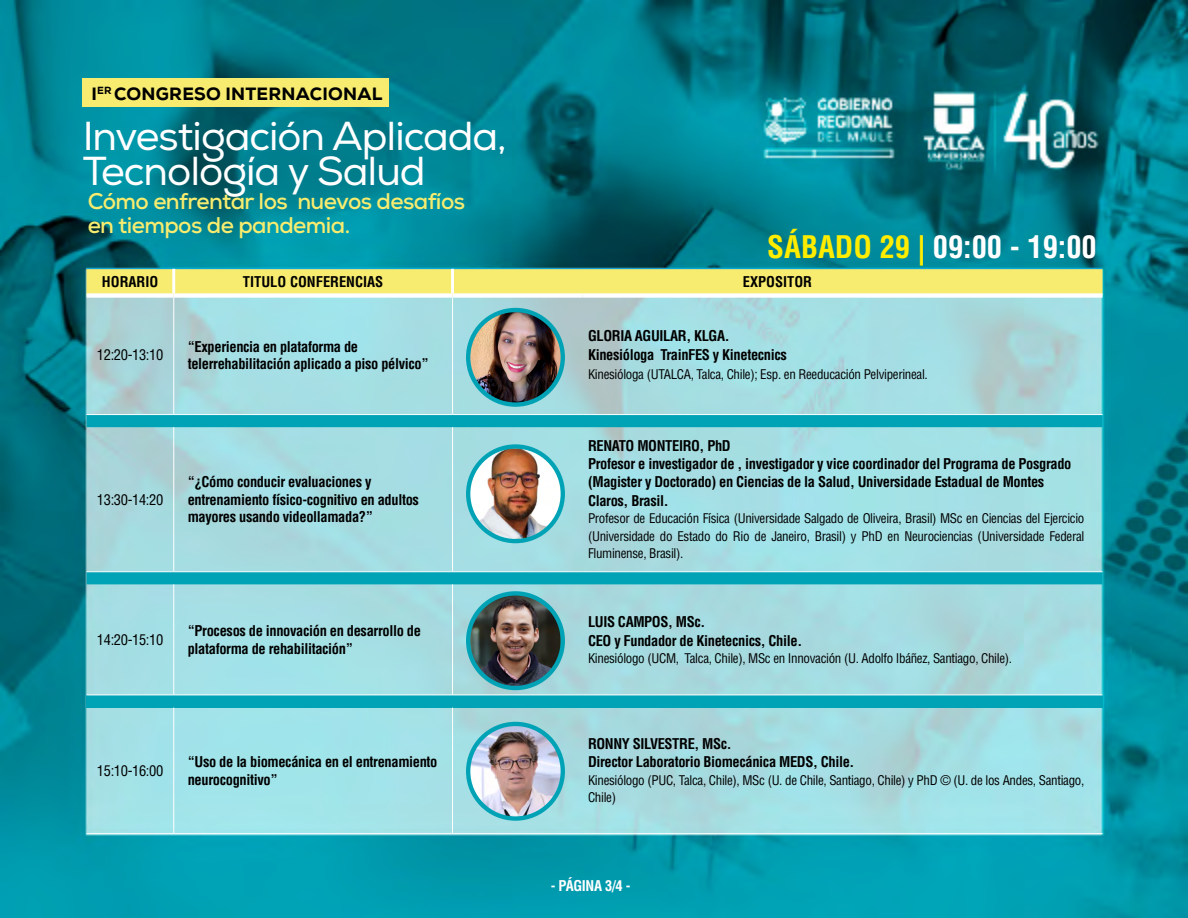
<style>
.page{position:relative;width:1188px;height:918px;background:#fff}
.page>*{position:absolute;margin:0;border:0;box-sizing:border-box;transform-origin:0 0}
.t1{font:40.35px/34.7px "Nexa";letter-spacing:-.025em;color:#fff}
.t2{font:700 condensed 30.45px "Helvetica LT Std";color:#fff}
.t3{font:700 22.65px/23.9px "Nexa";letter-spacing:-.025em;color:#f7ec6f}
.t4{font:800 17.85px "Nexa";letter-spacing:.015em;color:#000}
.t5{font:700 condensed 14.55px/17.4px "Helvetica LT Std";letter-spacing:-.025em;color:#000}
.t6{font:condensed 14.55px "Helvetica LT Std";letter-spacing:-.025em;color:#000}
.t7{font:700 condensed 14.55px "Helvetica LT Std";color:#000}
.t8{font:700 condensed 14.55px "Helvetica LT Std";letter-spacing:-.025em;color:#fff}
.t9{font:condensed 13.05px/17.4px "Helvetica LT Std";letter-spacing:-.025em;color:#000;text-align:justify}
.s1{color:#ffed00}
</style>
<div class="page">
<img style="left:0;top:0;width:1188px;height:918px">
<div style="left:87px;top:269px;width:1016px;height:24px;background:#f7ec6f"></div>
<svg style="left:87px;top:415px;width:1016px;height:169px;background:#8cd4db"></svg>
<div style="left:87px;top:695px;width:1016px;height:13px;background:#00a3b5"></div>
<hr style="left:87px;top:268px;width:87px;height:1px;background:#009fe3">
<hr style="left:174px;top:268px;width:279px;height:1px;background:#009fe3">
<hr style="left:453px;top:268px;width:129px;height:1px;background:#009fe3">
<hr style="left:582px;top:268px;width:521px;height:1px;background:#009fe3">
<div style="left:87px;top:293px;width:87px;height:5px;background:#fff"></div>
<div style="left:174px;top:293px;width:279px;height:5px;background:#fff"></div>
<div style="left:453px;top:293px;width:129px;height:5px;background:#fff"></div>
<div style="left:582px;top:293px;width:521px;height:5px;background:#fff"></div>
<hr style="left:172px;top:269px;width:3px;height:24px;background:#fff">
<hr style="left:451px;top:269px;width:3px;height:24px;background:#fff">
<hr style="left:87px;top:414px;width:87px;height:1px;background:#fff">
<hr style="left:174px;top:414px;width:279px;height:1px;background:#fff">
<hr style="left:453px;top:414px;width:129px;height:1px;background:#fff">
<hr style="left:582px;top:414px;width:521px;height:1px;background:#fff">
<hr style="left:87px;top:833px;width:87px;height:1px;background:#fff">
<hr style="left:174px;top:833px;width:279px;height:1px;background:#fff">
<hr style="left:453px;top:833px;width:129px;height:1px;background:#fff">
<hr style="left:582px;top:833px;width:521px;height:1px;background:#fff">
<hr style="left:87px;top:571px;width:87px;height:1px;background:#fff">
<hr style="left:174px;top:571px;width:279px;height:1px;background:#fff">
<hr style="left:453px;top:571px;width:129px;height:1px;background:#fff">
<hr style="left:582px;top:571px;width:521px;height:1px;background:#fff">
<hr style="left:87px;top:695px;width:87px;height:1px;background:#fff">
<hr style="left:174px;top:695px;width:279px;height:1px;background:#fff">
<hr style="left:453px;top:695px;width:129px;height:1px;background:#fff">
<hr style="left:582px;top:695px;width:521px;height:1px;background:#fff">
<hr style="left:174px;top:298px;width:1px;height:116px;background:#fff">
<hr style="left:174px;top:427px;width:1px;height:144px;background:#fff">
<hr style="left:174px;top:584px;width:1px;height:111px;background:#fff">
<hr style="left:174px;top:708px;width:1px;height:125px;background:#fff">
<hr style="left:452px;top:298px;width:1px;height:116px;background:#fff">
<hr style="left:452px;top:427px;width:1px;height:144px;background:#fff">
<hr style="left:452px;top:584px;width:1px;height:111px;background:#fff">
<hr style="left:452px;top:708px;width:1px;height:125px;background:#fff">
<div style="left:83px;top:79px;width:306px;height:28px;background:#f7ec6f"></div>
<img style="left:468px;top:310px;width:95px;height:95px;border-radius:47px">
<div style="left:466px;top:308px;width:99px;height:99px;border:4px solid #00a3b5;border-radius:50%"></div>
<img style="left:468px;top:448px;width:95px;height:93px">
<div style="left:466px;top:444px;width:99px;height:99px;border:4px solid #00a3b5;border-radius:50%"></div>
<img style="left:468px;top:593px;width:93px;height:95px">
<div style="left:466px;top:591px;width:99px;height:99px;border:4px solid #00a3b5;border-radius:50%"></div>
<img style="left:468px;top:724px;width:95px;height:95px;border-radius:47px">
<div style="left:466px;top:722px;width:99px;height:99px;border:4px solid #00a3b5;border-radius:50%"></div>
<p class="t4" style="left:91px;top:82px;width:293px">I<sup>ER</sup> CONGRESO INTERNACIONAL</p>
<h1 class="t1" style="left:83px;top:120px;width:426px">Investigación Aplicada,<br>Tecnología y Salud</h1>
<h3 class="t3" style="left:88px;top:189px;width:379px">Cómo enfrentar los nuevos desafíos en tiempos de pandemia.</h3>
<h2 class="t2" style="left:767px;top:228px;width:331px"><span class="s1">SÁBADO 29 |</span> 09:00 - 19:00</h2>
<p class="t7" style="left:102px;top:273px;width:58px">HORARIO</p>
<p class="t7" style="left:243px;top:273px;width:142px">TITULO CONFERENCIAS</p>
<p class="t7" style="left:743px;top:273px;width:71px">EXPOSITOR</p>
<p class="t6" style="left:97px;top:346px;width:68px">12:20-13:10</p>
<p class="t5" style="left:188px;top:337px;width:243px">“Experiencia en plataforma de telerrehabilitación aplicado a piso pélvico”</p>
<p class="t5" style="left:588px;top:327px;width:200px;line-height:18.8px">GLORIA AGUILAR, KLGA.<br>Kinesióloga TrainFES y Kinetecnics</p>
<p class="t9" style="left:588px;top:366px;width:341px">Kinesióloga (UTALCA, Talca, Chile); Esp. en Reeducación Pelviperineal.</p>
<p class="t6" style="left:97px;top:490px;width:68px">13:30-14:20</p>
<p class="t5" style="left:188px;top:473px;width:233px">“¿Cómo conducir evaluaciones y entrenamiento físico-cognitivo en adultos mayores usando videollamada?”</p>
<p class="t5" style="left:588px;top:437px;width:485px;line-height:18.3px">RENATO MONTEIRO, PhD<br>Profesor e investigador de , investigador y vice coordinador del Programa de Posgrado (Magister y Doctorado) en Ciencias de la Salud, Universidade Estadual de Montes Claros, Brasil.</p>
<p class="t9" style="left:588px;top:510px;width:498px">Profesor de Educación Física (Universidade Salgado de Oliveira, Brasil) MSc en Ciencias del Ejercicio (Universidade do Estado do Rio de Janeiro, Brasil) y PhD en Neurociencias (Universidade Federal Fluminense, Brasil).</p>
<p class="t6" style="left:97px;top:630px;width:68px">14:20-15:10</p>
<p class="t5" style="left:188px;top:622px;width:235px">“Procesos de innovación en desarrollo de plataforma de rehabilitación”</p>
<p class="t5" style="left:588px;top:612px;width:216px;line-height:18.8px">LUIS CAMPOS, MSc.<br>CEO y Fundador de Kinetecnics, Chile.</p>
<p class="t9" style="left:588px;top:649px;width:426px">Kinesiólogo (UCM, Talca, Chile), MSc en Innovación (U. Adolfo Ibáñez, Santiago, Chile).</p>
<p class="t6" style="left:97px;top:761px;width:68px">15:10-16:00</p>
<p class="t5" style="left:188px;top:753px;width:251px">“Uso de la biomecánica en el entrenamiento neurocognitivo”</p>
<p class="t5" style="left:588px;top:735px;width:268px;line-height:18px">RONNY SILVESTRE, MSc.<br>Director Laboratorio Biomecánica MEDS, Chile.</p>
<p class="t9" style="left:588px;top:771px;width:498px">Kinesiólogo (PUC, Talca, Chile), MSc (U. de Chile, Santiago, Chile) y PhD © (U. de los Andes, Santiago,<br>Chile)</p>
<p class="t8" style="left:551px;top:877px;width:81px">- PÁGINA 3/4 -</p>
</div>
